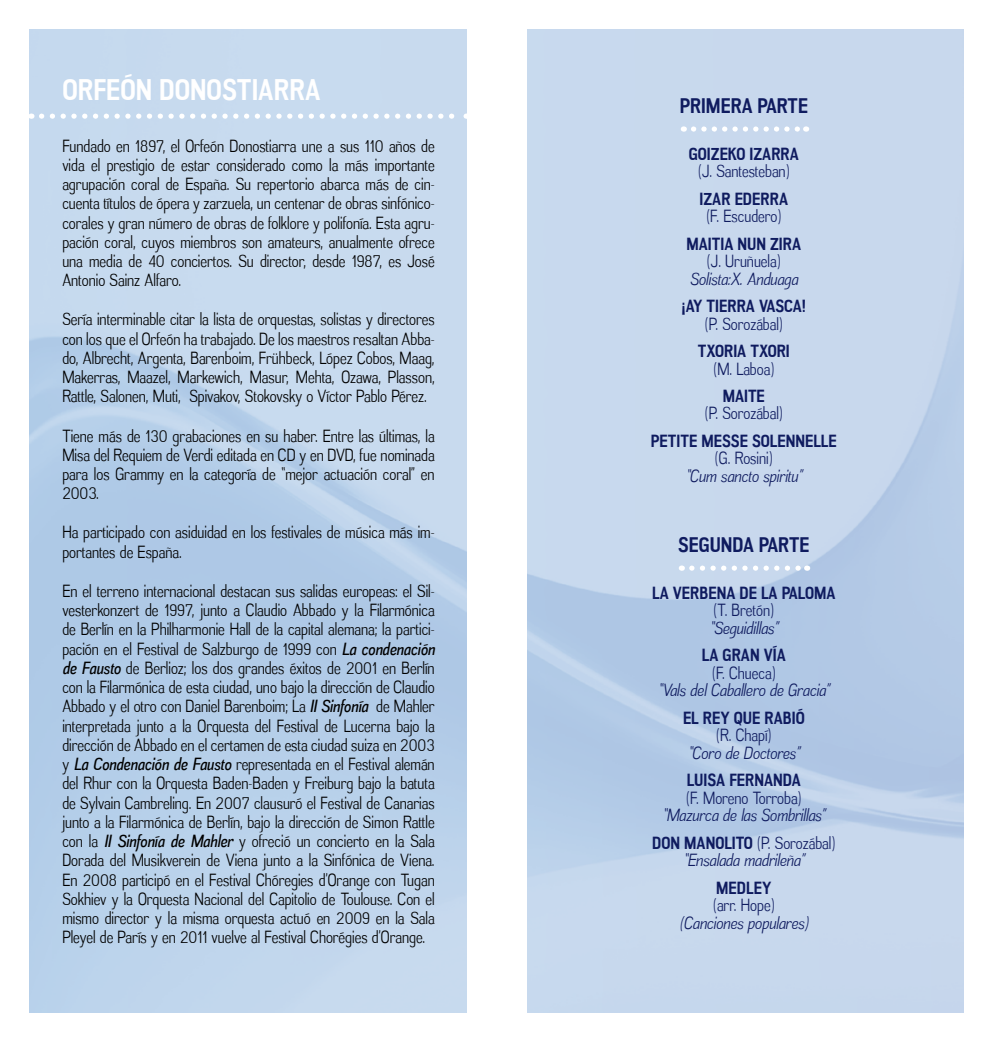
<style>
.page{position:relative;width:993px;height:1042px;background:#fff}
.page>*{position:absolute;margin:0;border:0;box-sizing:border-box;transform-origin:0 0}
.t1{font:700 29.75px "Akazan";color:#fff}
.t2{font:700 21px "Akazan";color:#0f1b5f}
.t3{font:17.5px/19.2px "Akazan Bk";color:#000;text-align:justify}
.t4{font:italic 17.5px/27.5px "Akazan Bk";color:#0f1b5f;text-align:center}
.t5{font:700 17.5px "Akazan";color:#0f1b5f}
.t6{font:17.5px "Akazan Bk";color:#0f1b5f}
.s1{font-family:"Akazan Rg";font-style:italic}
.s2{font-family:"Akazan";font-weight:700;font-style:normal}
.s3{font-style:normal}
</style>
<div class="page">
<svg style="left:42px;top:114px;width:418px;height:5px"></svg>
<svg style="left:693px;top:126px;width:113px;height:6px"></svg>
<svg style="left:691px;top:565px;width:116px;height:6px"></svg>
<h1 class="t1" style="left:62px;top:73px;width:260px">ORFEÓN DONOSTIARRA</h1>
<p class="t3" style="left:62px;top:136px;width:374px">Fundado en 1897, el Orfeón Donostiarra une a sus 110 años de vida el prestigio de estar considerado como la más importante agrupación coral de España. Su repertorio abarca más de cin&shy;cuenta títulos de ópera y zarzuela, un centenar de obras sinfónico&shy;corales y gran número de obras de folklore y polifonía. Esta agru&shy;pación coral, cuyos miembros son amateurs, anualmente ofrece una media de 40 conciertos. Su director, desde 1987, es José Antonio Sainz Alfaro.</p>
<p class="t3" style="left:62px;top:310px;width:374px">Sería interminable citar la lista de orquestas, solistas y directores con los que el Orfeón ha trabajado. De los maestros resaltan Abba&shy;do, Albrecht, Argenta, Barenboim, Frühbeck, López Cobos, Maag, Makerras, Maazel, Markewich, Masur, Mehta, Ozawa, Plasson, Rattle, Salonen, Muti, Spivakov, Stokovsky o Víctor Pablo Pérez.</p>
<p class="t3" style="left:62px;top:426px;width:374px">Tiene más de 130 grabaciones en su haber. Entre las últimas, la Misa del Requiem de Verdi editada en CD y en DVD, fue nominada para los Grammy en la categoría de “mejor actuación coral” en 2003.</p>
<p class="t3" style="left:62px;top:523px;width:373px">Ha participado con asiduidad en los festivales de música más im&shy;portantes de España.</p>
<p class="t3" style="left:62px;top:581px;width:374px">En el terreno internacional destacan sus salidas europeas: el Sil&shy;vesterkonzert de 1997, junto a Claudio Abbado y la Filarmónica de Berlín en la Philharmonie Hall de la capital alemana; la partici&shy;pación en el Festival de Salzburgo de 1999 con <span class="s1">La condenación de Fausto</span> de Berlioz; los dos grandes éxitos de 2001 en Berlín con la Filarmónica de esta ciudad, uno bajo la dirección de Claudio Abbado y el otro con Daniel Barenboim; La <span class="s1">II Sinfonía</span> de Mahler interpretada junto a la Orquesta del Festival de Lucerna bajo la dirección de Abbado en el certamen de esta ciudad suiza en 2003 y <span class="s1">La Condenación de Fausto</span> representada en el Festival alemán del Rhur con la Orquesta Baden-Baden y Freiburg bajo la batuta de Sylvain Cambreling. En 2007 clausuró el Festival de Canarias junto a la Filarmónica de Berlín, bajo la dirección de Simon Rattle con la <span class="s1">II Sinfonía de Mahler</span> y ofreció un concierto en la Sala Dorada del Musikverein de Viena junto a la Sinfónica de Viena.<br>En 2008 participó en el Festival Chóregies d’Orange con Tugan Sokhiev y la Orquesta Nacional del Capitolio de Toulouse. Con el mismo director y la misma orquesta actuó en 2009 en la Sala Pleyel de París y en 2011 vuelve al Festival Chorégies d’Orange.</p>
<p class="t2" style="left:679px;top:94px;width:130px">PRIMERA PARTE</p>
<p class="t5" style="left:688px;top:144px;width:112px">GOIZEKO IZARRA</p>
<p class="t6" style="left:697px;top:161px;width:93px">(J. Santesteban)</p>
<p class="t5" style="left:699px;top:189px;width:90px">IZAR EDERRA</p>
<p class="t6" style="left:706px;top:206px;width:76px">(F. Escudero)</p>
<p class="t5" style="left:686px;top:234px;width:116px">MAITIA NUN ZIRA</p>
<p class="t6" style="left:706px;top:251px;width:75px">(J. Uruñuela)</p>
<p class="t4" style="left:689px;top:265px;width:110px">Solista:X. Anduaga</p>
<p class="t5" style="left:681px;top:296px;width:126px">¡AY TIERRA VASCA!</p>
<p class="t6" style="left:704px;top:314px;width:80px">(P. Sorozábal)</p>
<p class="t5" style="left:697px;top:341px;width:93px">TXORIA TXORI</p>
<p class="t6" style="left:713px;top:359px;width:62px">(M. Laboa)</p>
<p class="t5" style="left:722px;top:386px;width:44px">MAITE</p>
<p class="t6" style="left:704px;top:404px;width:80px">(P. Sorozábal)</p>
<p class="t5" style="left:650px;top:431px;width:187px">PETITE MESSE SOLENNELLE</p>
<p class="t6" style="left:714px;top:449px;width:59px">(G. Rosini)</p>
<p class="t4" style="left:685px;top:462px;width:118px">“Cum sancto spiritu”</p>
<p class="t2" style="left:678px;top:533px;width:132px">SEGUNDA PARTE</p>
<p class="t5" style="left:652px;top:583px;width:185px">LA VERBENA DE LA PALOMA</p>
<p class="t6" style="left:713px;top:601px;width:62px">(T. Bretón)</p>
<p class="t4" style="left:709px;top:614px;width:70px">“Seguidillas”</p>
<p class="t5" style="left:701px;top:645px;width:85px">LA GRAN VÍA</p>
<p class="t6" style="left:711px;top:663px;width:65px">(F. Chueca)</p>
<p class="t4" style="left:658px;top:677px;width:173px">“Vals del Caballero de Gracia”</p>
<p class="t5" style="left:682px;top:708px;width:123px">EL REY QUE RABIÓ</p>
<p class="t6" style="left:715px;top:725px;width:57px">(R. Chapí)</p>
<p class="t4" style="left:687px;top:739px;width:113px">“Coro de Doctores”</p>
<p class="t5" style="left:686px;top:770px;width:115px">LUISA FERNANDA</p>
<p class="t6" style="left:685px;top:788px;width:117px">(F. Moreno Torroba)</p>
<p class="t4" style="left:652px;top:802px;width:185px">“Mazurca de las Sombrillas”<br><span class="s2">DON MANOLITO</span> <span class="s3">(P. Sorozábal)</span></p>
<p class="t4" style="left:683px;top:847px;width:122px">“Ensalada madrileña”</p>
<p class="t5" style="left:716px;top:878px;width:57px">MEDLEY</p>
<p class="t6" style="left:712px;top:895px;width:63px">(arr. Hope)</p>
<p class="t4" style="left:679px;top:909px;width:130px">(Canciones populares)</p>
</div>
